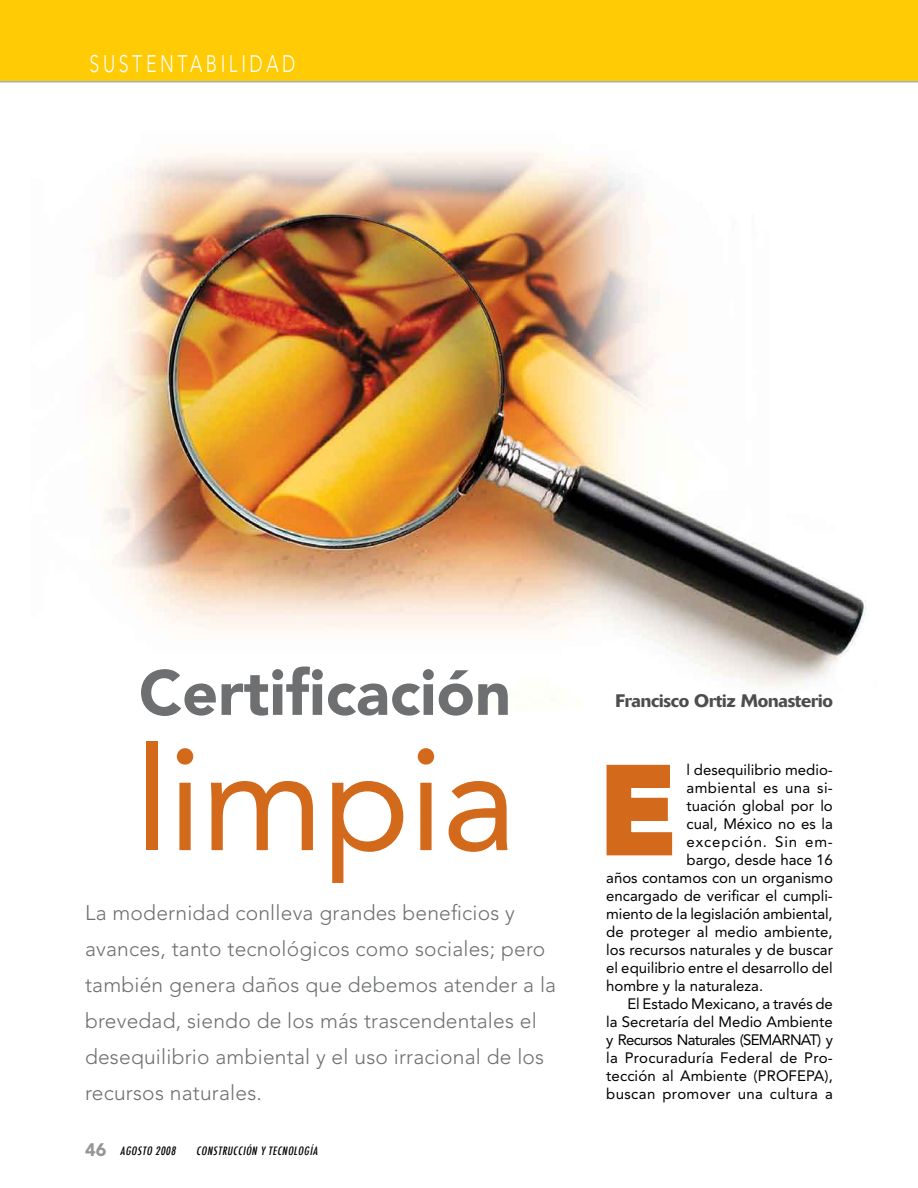
<style>
.page{position:relative;width:918px;height:1188px;background:#fff}
.page>*{position:absolute;margin:0;border:0;box-sizing:border-box;transform-origin:0 0}
.t1{font:144px "Avenir";letter-spacing:-.01em;color:#d3691b}
.t2{font:900 119.4px "Avenir";color:#d3691b}
.t3{font:900 63px "Avenir";color:#6d6f71}
.t4{font:300 23.7px "Avenir";letter-spacing:.2em;color:#fff;scale:.75 1}
.t5{font:300 21px/36px "Avenir";letter-spacing:.01em;color:#6d6f71}
.t6{font:500 18px "Delta";letter-spacing:-.01em;color:#4c4d4f}
.t7{font:15px "Avenir";color:#000}
.t8{font:15px "Avenir";letter-spacing:.025em;color:#000}
.t9{font:15px "Avenir";letter-spacing:-.05em;color:#000}
.t10{font:15px "Avenir";letter-spacing:.02em;color:#000}
.t11{font:15px "Avenir";letter-spacing:.06em;color:#000}
.t12{font:italic 500 condensed 11.25px "Futura";color:#000}
.s1{font-family:"Avenir";font-weight:900;font-style:normal;font-stretch:normal;font-size:18px;color:#939598}
</style>
<div class="page">
<img style="left:95px;top:152px;width:771px;height:535px">
<div style="left:0;top:0;width:918px;height:82px;background:#ffcb05"></div>
<hr style="left:0;top:81px;width:918px;height:1px;background:#a5adb9">
<svg style="left:606px;top:764px;width:67px;height:92px"></svg>
<h3 class="t4" style="left:90px;top:50px;width:276px">SUSTENTABILIDAD</h3>
<h3 class="t3" style="left:139px;top:655px;width:374px">Certificación</h3>
<h1 class="t1" style="left:135px;top:717px;width:383px">limpia</h1>
<p class="t5" style="left:85px;top:894px;width:473px">La modernidad conlleva grandes beneficios y avances, tanto tecnológicos como sociales; pero también genera daños que debemos atender a la brevedad, siendo de los más trascendentales el desequilibrio ambiental y el uso irracional de los recursos naturales.</p>
<p class="t12" style="left:85px;top:1143px;width:95px"><span class="s1">4 6</span> AGOSTO 2008</p>
<p class="t12" style="left:196px;top:1143px;width:124px">CONSTRUCCIÓN Y TECNOLOGÍA</p>
<p class="t6" style="left:615px;top:690px;width:219px">Francisco Ortiz Monasterio</p>
<p class="t7" style="left:687px;top:761px;width:148px">l desequilibrio medio-</p>
<p class="t8" style="left:687px;top:779px;width:148px">ambiental es una si-</p>
<p class="t7" style="left:687px;top:797px;width:148px">tuación global por lo</p>
<p class="t7" style="left:687px;top:815px;width:148px">cual, México no es la</p>
<p class="t11" style="left:687px;top:833px;width:148px">excepción. Sin em-</p>
<p class="t7" style="left:687px;top:851px;width:148px">bargo, desde hace 16</p>
<p class="t7" style="left:606px;top:869px;width:228px">años contamos con un organismo</p>
<p class="t7" style="left:606px;top:887px;width:228px">encargado de verificar el cumpli-</p>
<p class="t7" style="left:606px;top:905px;width:228px">miento de la legislación ambiental,</p>
<p class="t7" style="left:606px;top:923px;width:228px">de proteger al medio ambiente,</p>
<p class="t7" style="left:606px;top:941px;width:228px">los recursos naturales y de buscar</p>
<p class="t7" style="left:606px;top:959px;width:228px">el equilibrio entre el desarrollo del</p>
<p class="t7" style="left:606px;top:977px;width:159px">hombre y la naturaleza.</p>
<p class="t7" style="left:627px;top:995px;width:207px">El Estado Mexicano, a través de</p>
<p class="t7" style="left:606px;top:1013px;width:228px">la Secretaría del Medio Ambiente</p>
<p class="t9" style="left:606px;top:1031px;width:228px">y Recursos Naturales (SEMARNAT) y</p>
<p class="t10" style="left:606px;top:1049px;width:228px">la Procuraduría Federal de Pro-</p>
<p class="t7" style="left:606px;top:1067px;width:228px">tección al Ambiente (PROFEPA),</p>
<p class="t8" style="left:606px;top:1085px;width:228px">buscan promover una cultura a</p>
<h2 class="t2" style="left:600px;top:739px;width:77px">E</h2>
</div>
